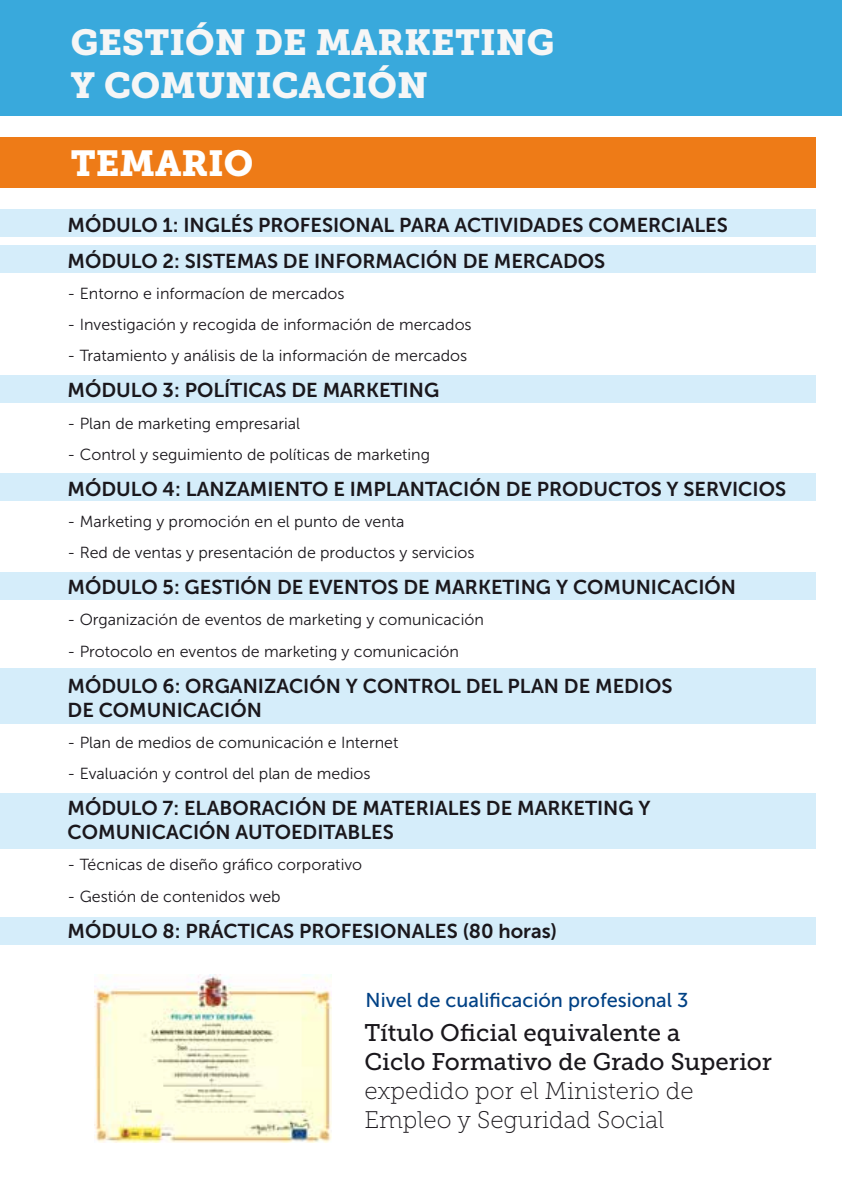
<style>
.page{position:relative;width:842px;height:1191px;background:#fff}
.page>*{position:absolute;margin:0;border:0;box-sizing:border-box;transform-origin:0 0}
.t1{font:36px/43.2px "Museo Slab 900";color:#f6f6f6}
.t2{font:36px "Museo Slab 900";color:#fff}
.t3{font:24px/28.8px "Museo Slab 500";color:#1a171c}
.t4{font:24px/28.8px "Museo Slab 100";color:#1a171c}
.t5{font:20px/24px "Museo Sans 700";color:#1a171c}
.t6{font:20px "Museo Sans 500";color:#004185}
.t7{font:16px "Museo Sans 300";color:#1a171c}
</style>
<div class="page">
<div style="left:0;top:137px;width:816px;height:50px;background:#ee7b17"></div>
<div style="left:0;top:0;width:842px;height:115px;background:#39a9dc"></div>
<div style="left:0;top:209px;width:816px;height:27px;background:#d5edfa"></div>
<div style="left:0;top:245px;width:816px;height:27px;background:#d5edfa"></div>
<div style="left:0;top:376px;width:816px;height:27px;background:#d5edfa"></div>
<div style="left:0;top:473px;width:816px;height:28px;background:#d5edfa"></div>
<div style="left:0;top:572px;width:816px;height:27px;background:#d5edfa"></div>
<div style="left:0;top:917px;width:816px;height:27px;background:#d5edfa"></div>
<div style="left:0;top:794px;width:816px;height:55px;background:#d5edfa"></div>
<div style="left:0;top:668px;width:816px;height:56px;background:#d5edfa"></div>
<img style="left:95px;top:974px;width:237px;height:168px">
<h1 class="t1" style="left:71px;top:21px;width:485px">GESTIÓN DE MARKETING<br>Y COMUNICACIÓN</h1>
<h1 class="t2" style="left:71px;top:143px;width:184px">TEMARIO</h1>
<p class="t5" style="left:68px;top:207px;width:662px;line-height:36px">MÓDULO 1: INGLÉS PROFESIONAL PARA ACTIVIDADES COMERCIALES<br>MÓDULO 2: SISTEMAS DE INFORMACIÓN DE MERCADOS</p>
<p class="t7" style="left:68px;top:285px;width:279px">- Entorno e informacíon de mercados</p>
<p class="t7" style="left:68px;top:316px;width:406px">- Investigación y recogida de información de mercados</p>
<p class="t7" style="left:68px;top:347px;width:401px">- Tratamiento y análisis de la información de mercados</p>
<p class="t5" style="left:68px;top:378px;width:373px">MÓDULO 3: POLÍTICAS DE MARKETING</p>
<p class="t7" style="left:68px;top:414px;width:234px">- Plan de marketing empresarial</p>
<p class="t7" style="left:68px;top:445px;width:364px">- Control y seguimiento de políticas de marketing</p>
<p class="t5" style="left:68px;top:477px;width:720px">MÓDULO 4: LANZAMIENTO E IMPLANTACIÓN DE PRODUCTOS Y SERVICIOS</p>
<p class="t7" style="left:68px;top:513px;width:338px">- Marketing y promoción en el punto de venta</p>
<p class="t7" style="left:68px;top:544px;width:408px">- Red de ventas y presentación de productos y servicios</p>
<p class="t5" style="left:68px;top:575px;width:670px">MÓDULO 5: GESTIÓN DE EVENTOS DE MARKETING Y COMUNICACIÓN</p>
<p class="t7" style="left:68px;top:611px;width:418px">- Organización de eventos de marketing y comunicación</p>
<p class="t7" style="left:68px;top:642px;width:393px">- Protocolo en eventos de marketing y comunicación</p>
<p class="t5" style="left:68px;top:673px;width:606px">MÓDULO 6: ORGANIZACIÓN Y CONTROL DEL PLAN DE MEDIOS<br>DE COMUNICACIÓN</p>
<p class="t7" style="left:68px;top:733px;width:332px">- Plan de medios de comunicación e Internet</p>
<p class="t7" style="left:68px;top:765px;width:305px">- Evaluación y control del plan de medios</p>
<p class="t5" style="left:68px;top:796px;width:585px">MÓDULO 7: ELABORACIÓN DE MATERIALES DE MARKETING Y<br>COMUNICACIÓN AUTOEDITABLES</p>
<p class="t7" style="left:68px;top:856px;width:296px">- Técnicas de diseño gráfico corporativo</p>
<p class="t7" style="left:68px;top:887px;width:215px">- Gestión de contenidos web</p>
<p class="t5" style="left:68px;top:918px;width:491px">MÓDULO 8: PRÁCTICAS PROFESIONALES (80 horas)</p>
<p class="t6" style="left:366px;top:989px;width:325px">Nivel de cualificación profesional 3</p>
<h2 class="t3" style="left:364px;top:1019px;width:409px">Título Oficial equivalente a<br>Ciclo Formativo de Grado Superior</h2>
<h2 class="t4" style="left:364px;top:1076px;width:331px">expedido por el Ministerio de<br>Empleo y Seguridad Social</h2>
</div>
